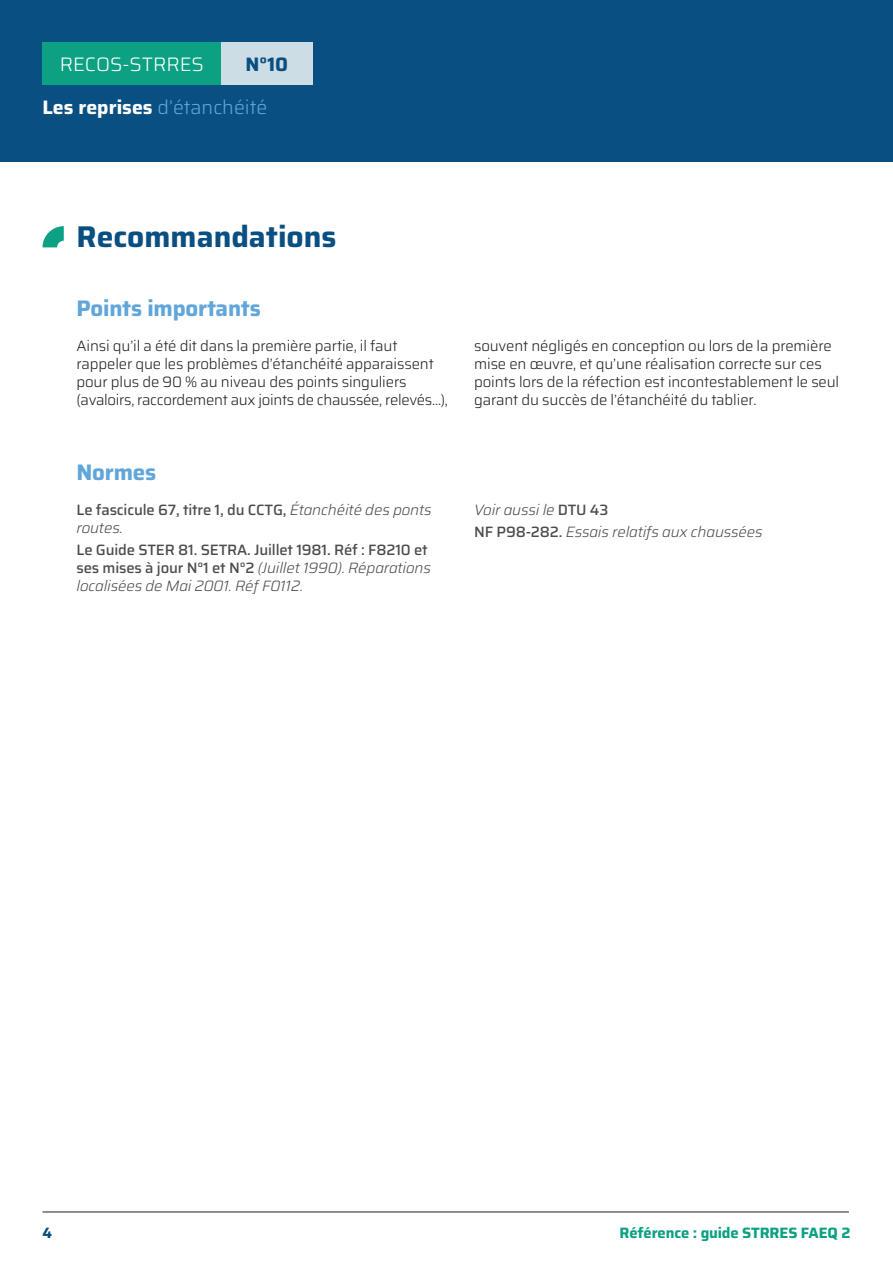
<style>
.page{position:relative;width:893px;height:1263px;background:#fff}
.page>*{position:absolute;margin:0;border:0;box-sizing:border-box;transform-origin:0 0}
.t1{font:700 30px "Saira";color:#0a4f82}
.N1_TITRE_blu_clair{font:700 22.5px "Saira";letter-spacing:-.01em;color:#61a6da}
.t2{font:300 19.5px "Saira";color:#61a6da}
.t3{font:300 19.5px "Saira";color:#fff}
.t4{font:700 19.5px "Saira";color:#0a4f82}
.N2_Text{font:300 15px/18px "Saira";letter-spacing:-.01em;color:#231f20}
.N6_-_Normes_It{font:500 15px/18px "Saira";letter-spacing:-.01em;color:#4b4c4d}
.N6_-_Normes_It-2{font:italic 300 15px "Saira";letter-spacing:-.01em;color:#4b4c4d}
.t5{font:700 15px "Saira";letter-spacing:-.01em;color:#0ca182}
.t6{font:700 15px "Saira";color:#0a4f82}
.s1{font-weight:700;color:#fff}
.s2{font-weight:300;font-style:italic}
.s3{font-weight:500;font-style:normal}
</style>
<div class="page">
<div style="left:0;top:0;width:893px;height:162px;background:#0a4f82"></div>
<div style="left:43px;top:43px;width:178px;height:42px;background:#0ca182"></div>
<div style="left:221px;top:43px;width:92px;height:42px;background:#cddde6"></div>
<hr style="left:43px;top:1212px;width:806px;height:1px;background:#231f20">
<svg style="left:43px;top:226px;width:21px;height:21px"></svg>
<h3 class="t3" style="left:60px;top:48px;width:145px">RECOS-STRRES</h3>
<h3 class="t4" style="left:246px;top:48px;width:44px">N°10</h3>
<h3 class="t2" style="left:43px;top:92px;width:226px"><span class="s1">Les reprises</span> d’étanchéité</h3>
<p class="t1" style="left:77px;top:212px;width:261px">Recommandations</p>
<p class="N1_TITRE_blu_clair" style="left:77px;top:290px;width:186px">Points importants</p>
<p class="N2_Text" style="left:77px;top:336px;width:373px">Ainsi qu’il a été dit dans la première partie, il faut rappeler que les problèmes d’étanchéité apparaissent pour plus de 90 % au niveau des points singuliers (avaloirs, raccordement aux joints de chaussée, relevés…),</p>
<p class="N2_Text" style="left:474px;top:336px;width:367px">souvent négligés en conception ou lors de la première mise en œuvre, et qu’une réalisation correcte sur ces points lors de la réfection est incontestablement le seul garant du succès de l’étanchéité du tablier.</p>
<p class="N1_TITRE_blu_clair" style="left:77px;top:454px;width:81px">Normes</p>
<p class="N6_-_Normes_It" style="left:77px;top:500px;width:357px">Le fascicule 67, titre 1, du CCTG, <span class="s2">Étanchéité des ponts routes.</span></p>
<p class="N6_-_Normes_It" style="left:77px;top:540px;width:356px">Le Guide STER 81. SETRA. Juillet 1981. Réf : F8210 et ses mises à jour N°1 et N°2 <span class="s2">(Juillet 1990). Réparations localisées de Mai 2001. Réf F0112.</span></p>
<p class="N6_-_Normes_It-2" style="left:474px;top:497px;width:136px">Voir aussi le <span class="s3">DTU 43</span></p>
<p class="N6_-_Normes_It-2" style="left:474px;top:520px;width:290px"><span class="s3">NF P98-282.</span> Essais relatifs aux chaussées</p>
<p class="t6" style="left:43px;top:1220px;width:11px">4</p>
<p class="t5" style="left:620px;top:1220px;width:232px">Référence : guide STRRES FAEQ 2</p>
</div>
